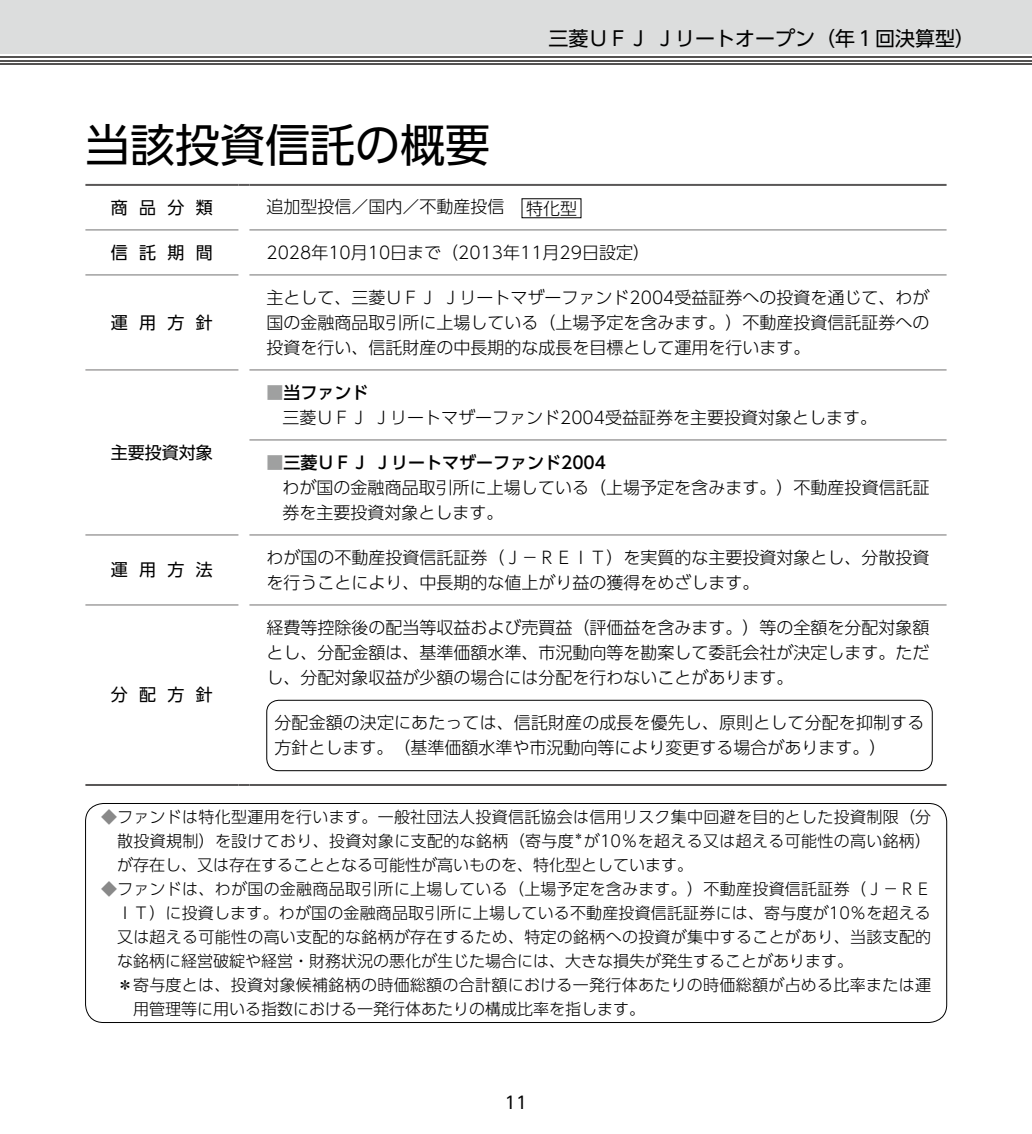
<style>
.page{position:relative;width:1032px;height:1134px;background:#fff}
.page>*{position:absolute;margin:0;border:0;box-sizing:border-box;transform-origin:0 0}
.t1{font:45px "UD Shin Go Pro";color:#000}
.t2{font:20px "UD Shin Go Pro";color:#000}
.t3{font:300 17px/25px "UD Shin Go Pro";color:#000}
.t4{font:17px "UD Shin Go Pro";letter-spacing:.665em;color:#000}
.t5{font:300 16px/24px "UD Shin Go Pro";letter-spacing:.02em;color:#000}
.t6{font:300 16px/24px "UD Shin Go Pro";color:#000}
.t7{font:300 9.6px "UD Shin Go Pro";color:#000}
.s1{font-weight:500;color:#9fa0a0}
.s2{font-weight:500}
.s3{color:#898989}
</style>
<div class="page">
<div style="left:0;top:0;width:1032px;height:54px;background:#dcdddd"></div>
<hr style="left:0;top:63px;width:1032px;height:2px;background:#545251">
<hr style="left:0;top:60px;width:1032px;height:1px;background:#545251">
<hr style="left:0;top:56px;width:1032px;height:2px;background:#545251">
<hr style="left:85px;top:184px;width:153px;height:2px;background:#595757">
<svg style="left:238px;top:184px;width:11px;height:2px"></svg>
<hr style="left:249px;top:184px;width:697px;height:2px;background:#595757">
<hr style="left:85px;top:784px;width:153px;height:2px;background:#595757">
<svg style="left:238px;top:784px;width:11px;height:2px"></svg>
<hr style="left:249px;top:784px;width:697px;height:2px;background:#595757">
<hr style="left:249px;top:535px;width:697px;height:1px;background:#727171">
<hr style="left:249px;top:605px;width:697px;height:1px;background:#727171">
<hr style="left:85px;top:535px;width:153px;height:1px;background:#727171">
<hr style="left:85px;top:605px;width:153px;height:1px;background:#727171">
<hr style="left:249px;top:230px;width:697px;height:1px;background:#727171">
<hr style="left:249px;top:275px;width:697px;height:1px;background:#727171">
<hr style="left:249px;top:370px;width:697px;height:1px;background:#727171">
<hr style="left:249px;top:440px;width:697px;height:1px;background:#727171">
<hr style="left:85px;top:230px;width:153px;height:1px;background:#727171">
<hr style="left:85px;top:275px;width:153px;height:1px;background:#727171">
<hr style="left:85px;top:370px;width:153px;height:1px;background:#727171">
<div style="left:266px;top:700px;width:666px;height:71px;border:1px solid #000;border-radius:12px"></div>
<div style="left:85px;top:803px;width:862px;height:220px;border:1px solid #000;border-radius:18px"></div>
<p class="t2" style="left:548px;top:22px;width:428px">三菱ＵＦＪ Ｊリートオープン（年１回決算型）</p>
<h1 class="t1" style="left:85px;top:108px;width:406px">当該投資信託の概要</h1>
<p class="t4" style="left:111px;top:194px;width:104px">商品分類</p>
<p class="t3" style="left:266px;top:194px;width:312px">追加型投信／国内／不動産投信　特化型</p>
<p class="t4" style="left:111px;top:239px;width:104px">信託期間</p>
<p class="t3" style="left:266px;top:239px;width:385px">2028年10月10日まで（2013年11月29日設定）</p>
<p class="t4" style="left:111px;top:309px;width:104px">運用方針</p>
<p class="t4" style="left:111px;top:439px;width:104px">主要投資対象</p>
<p class="t4" style="left:111px;top:556px;width:104px">運用方法</p>
<p class="t4" style="left:111px;top:681px;width:104px">分配方針</p>
<p class="t3" style="left:266px;top:284px;width:664px;text-align:justify">主として、三菱ＵＦＪ Ｊリートマザーファンド2004受益証券への投資を通じて、わが国の金融商品取引所に上場している（上場予定を含みます。）不動産投資信託証券への投資を行い、信託財産の中長期的な成長を目標として運用を行います。</p>
<p class="t3" style="left:282px;top:379px;width:596px;text-indent:-16px"><span class="s1">■</span><span class="s2">当ファンド<br></span>三菱ＵＦＪ Ｊリートマザーファンド2004受益証券を主要投資対象とします。</p>
<p class="t3" style="left:282px;top:449px;width:649px;text-indent:-16px"><span class="s1">■</span><span class="s2">三菱ＵＦＪ Ｊリートマザーファンド2004<br></span>わが国の金融商品取引所に上場している（上場予定を含みます。）不動産投資信託証券を主要投資対象とします。</p>
<p class="t3" style="left:266px;top:544px;width:664px">わが国の不動産投資信託証券（Ｊ－ＲＥＩＴ）を実質的な主要投資対象とし、分散投資を行うことにより、中長期的な値上がり益の獲得をめざします。</p>
<p class="t3" style="left:266px;top:614px;width:664px;text-align:justify">経費等控除後の配当等収益および売買益（評価益を含みます。）等の全額を分配対象額とし、分配金額は、基準価額水準、市況動向等を勘案して委託会社が決定します。ただし、分配対象収益が少額の場合には分配を行わないことがあります。</p>
<p class="t3" style="left:274px;top:710px;width:651px">分配金額の決定にあたっては、信託財産の成長を優先し、原則として分配を抑制する方針とします。（基準価額水準や市況動向等により変更する場合があります。）</p>
<p class="t5" style="left:117px;top:804px;width:816px;text-indent:-16px"><span class="s3">◆</span>ファンドは特化型運用を行います。一般社団法人投資信託協会は信用リスク集中回避を目的とした投資制限（分散投資規制）を設けており、投資対象に支配的な銘柄（寄与度</p>
<p class="t6" style="left:117px;top:828px;width:816px;text-indent:467px">が10％を超える又は超える可能性の高い銘柄）が存在し、又は存在することとなる可能性が高いものを、特化型としています。</p>
<p class="t5" style="left:101px;top:876px;width:832px"><span class="s3">◆</span>ファンドは、わが国の金融商品取引所に上場している（上場予定を含みます。）不動産投資信託証券（Ｊ－ＲＥ</p>
<p class="t5" style="left:117px;top:900px;width:815px">ＩＴ）に投資します。わが国の金融商品取引所に上場している不動産投資信託証券には、寄与度が10％を超える</p>
<p class="t5" style="left:117px;top:924px;width:816px">又は超える可能性の高い支配的な銘柄が存在するため、特定の銘柄への投資が集中することがあり、当該支配的</p>
<p class="t6" style="left:117px;top:948px;width:738px">な銘柄に経営破綻や経営・財務状況の悪化が生じた場合には、大きな損失が発生することがあります。</p>
<p class="t5" style="left:117px;top:972px;width:815px">＊寄与度とは、投資対象候補銘柄の時価総額の合計額における一発行体あたりの時価総額が占める比率または運</p>
<p class="t6" style="left:133px;top:996px;width:514px">用管理等に用いる指数における一発行体あたりの構成比率を指します。</p>
<p class="t7" style="left:574px;top:828px;width:11px">＊</p>
<p class="t4" style="left:505px;top:1089px;width:24px">11</p>
</div>
